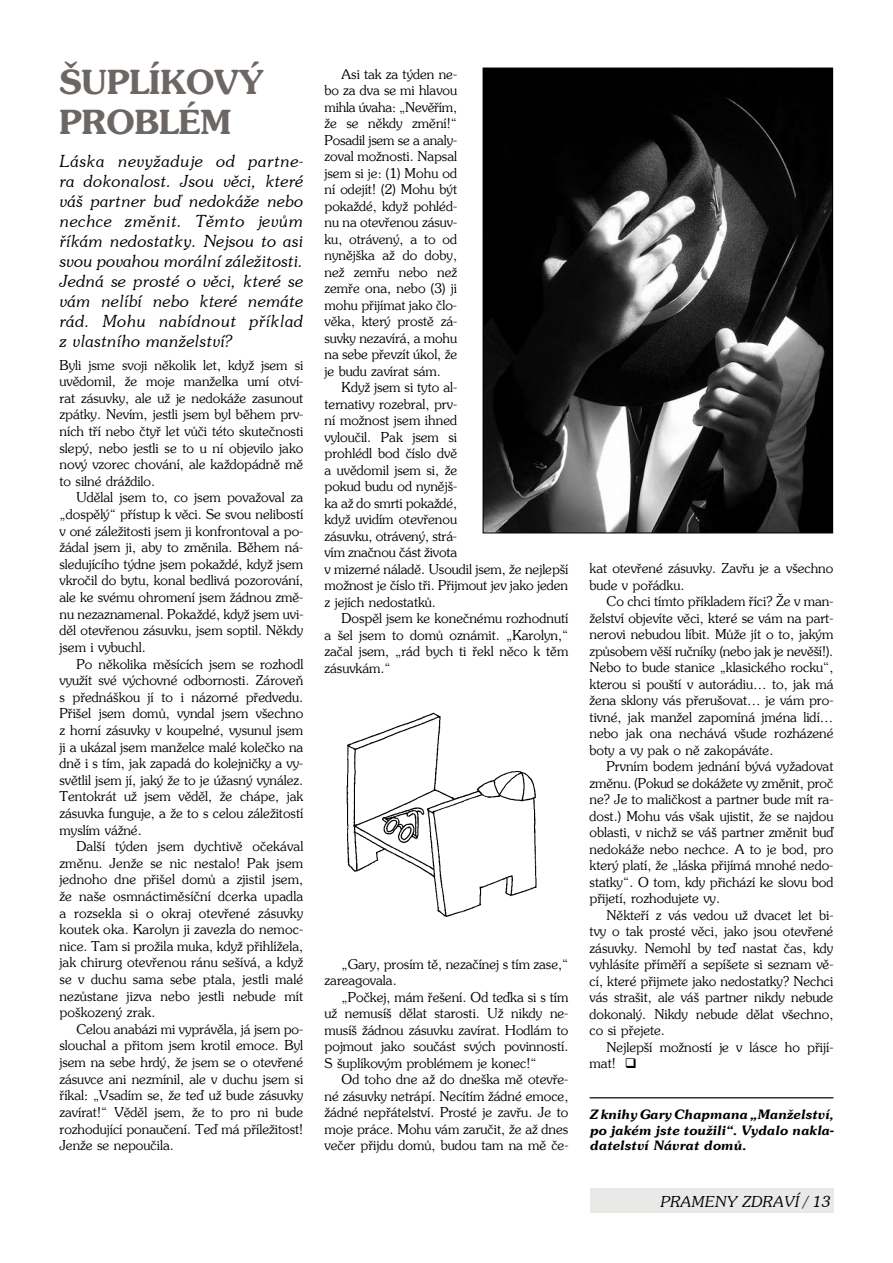
<style>
.page{position:relative;width:893px;height:1263px;background:#fff}
.page>*{position:absolute;margin:0;border:0;box-sizing:border-box;transform-origin:0 0}
.t1{font:700 33px/39.9px "Southern";color:#6c6764}
.t2{font:italic 16.5px/20px "Southern";color:#000;text-align:justify}
.t3{font:italic 15px "Southern";color:#000}
.t4{font:13.5px/16.5px "Southern";color:#000;text-align:justify}
.t5{font:italic 700 12.9px/15.6px "Southern";color:#000;text-align:justify}
</style>
<div class="page">
<div style="left:590px;top:1188px;width:243px;height:25px;background:#e9e9e8"></div>
<hr style="left:590px;top:1097px;width:243px;height:1px;background:#000">
<img style="left:346px;top:712px;width:191px;height:205px">
<img style="left:485px;top:70px;width:346px;height:461px">
<h1 class="t1" style="left:60px;top:61px;width:205px">ŠUPLÍKOVÝ<br>PROBLÉM</h1>
<p class="t2" style="left:60px;top:150px;width:245px">Láska nevyžaduje od partne&shy;ra dokonalost. Jsou věci, které váš partner buď nedokáže nebo nechce změnit. Těmto jevům říkám nedostatky. Nejsou to asi svou povahou morální záležitosti.<br>Jedná se prosté o věci, které se vám nelíbí nebo které nemáte rád. Mohu nabídnout příklad z vlastního manželství?</p>
<p class="t4" style="left:60px;top:356px;width:245px">Byli jsme svoji několik let, když jsem si uvědomil, že moje manželka umí otví&shy;rat zásuvky, ale už je nedokáže zasunout zpátky. Nevím, jestli jsem byl během prv&shy;ních tří nebo čtyř let vůči této skutečnosti slepý, nebo jestli se to u ní objevilo jako nový vzorec chování, ale každopádně mě to silné dráždilo.</p>
<p class="t4" style="left:60px;top:489px;width:245px;text-indent:17px">Udělal jsem to, co jsem považoval za „dospělý“ přístup k věci. Se svou nelibostí v oné záležitosti jsem ji konfrontoval a po&shy;žádal jsem ji, aby to změnila. Během ná&shy;sledujícího týdne jsem pokaždé, když jsem vkročil do bytu, konal bedlivá pozorování, ale ke svému ohromení jsem žádnou změ&shy;nu nezaznamenal. Pokaždé, když jsem uvi&shy;děl otevřenou zásuvku, jsem soptil. Někdy jsem i vybuchl.</p>
<p class="t4" style="left:60px;top:655px;width:245px;text-indent:17px">Po několika měsících jsem se rozhodl využít své výchovné odbornosti. Zároveň s přednáškou jí to i názorné předvedu.<br>Přišel jsem domů, vyndal jsem všechno z horní zásuvky v koupelné, vysunul jsem ji a ukázal jsem manželce malé kolečko na dně i s tím, jak zapadá do kolejničky a vy&shy;světlil jsem jí, jaký že to je úžasný vynález.<br>Tentokrát už jsem věděl, že chápe, jak zásuvka funguje, a že to s celou záležitostí myslím vážné.</p>
<p class="t4" style="left:60px;top:838px;width:245px;text-indent:17px">Další týden jsem dychtivě očekával změnu. Jenže se nic nestalo! Pak jsem jednoho dne přišel domů a zjistil jsem, že naše osmnáctiměsíční dcerka upadla a rozsekla si o okraj otevřené zásuvky koutek oka. Karolyn ji zavezla do nemoc&shy;nice. Tam si prožila muka, když přihlížela, jak chirurg otevřenou ránu sešívá, a když se v duchu sama sebe ptala, jestli malé nezůstane jizva nebo jestli nebude mít poškozený zrak.</p>
<p class="t4" style="left:60px;top:1020px;width:245px;text-indent:17px">Celou anabázi mi vyprávěla, já jsem po&shy;slouchal a přitom jsem krotil emoce. Byl jsem na sebe hrdý, že jsem se o otevřené zásuvce ani nezmínil, ale v duchu jsem si říkal: „Vsadím se, že teď už bude zásuvky zavírat!“ Věděl jsem, že to pro ni bude rozhodující ponaučení. Teď má příležitost!<br>Jenže se nepoučila.</p>
<p class="t4" style="left:325px;top:65px;width:134px;text-indent:17px">Asi tak za týden ne&shy;bo za dva se mi hlavou mihla úvaha: „Nevěřím, že se někdy změní!“ Posadil jsem se a analy&shy;zoval možnosti. Napsal jsem si je: (1) Mohu od ní odejít! (2) Mohu být pokaždé, když pohléd&shy;nu na otevřenou zásuv&shy;ku, otrávený, a to od nynějška až do doby, než zemřu nebo než zemře ona, nebo (3) ji mohu přijímat jako člo&shy;věka, který prostě zá&shy;suvky nezavírá, a mohu na sebe převzít úkol, že je budu zavírat sám.</p>
<p class="t4" style="left:325px;top:379px;width:245px;text-align:left;text-indent:17px">Když jsem si tyto al-<br>ternativy rozebral, prv-<br>ní možnost jsem ihned<br>vyloučil. Pak jsem si<br>prohlédl bod číslo dvě<br>a uvědomil jsem si, že<br>pokud budu od nynějš-<br>ka až do smrti pokaždé,<br>když uvidím otevřenou<br>zásuvku, otrávený, strá-<br>vím značnou část života<br>v mizerné náladě. Usoudil jsem, že nejlepší možnost je číslo tři. Přijmout jev jako jeden z jejích nedostatků.</p>
<p class="t4" style="left:325px;top:610px;width:245px;text-indent:17px">Dospěl jsem ke konečnému rozhodnutí a šel jsem to domů oznámit. „Karolyn,“ začal jsem, „rád bych ti řekl něco k těm zásuvkám.“</p>
<p class="t4" style="left:325px;top:955px;width:245px;text-indent:17px">„Gary, prosím tě, nezačínej s tím zase,“ zareagovala.</p>
<p class="t4" style="left:325px;top:988px;width:245px;text-indent:17px">„Počkej, mám řešení. Od teďka si s tím už nemusíš dělat starosti. Už nikdy ne&shy;musíš žádnou zásuvku zavírat. Hodlám to pojmout jako součást svých povinností.<br>S šuplíkovým problémem je konec!“</p>
<p class="t4" style="left:325px;top:1071px;width:245px;text-indent:17px">Od toho dne až do dneška mě otevře&shy;né zásuvky netrápí. Necítím žádné emoce, žádné nepřátelství. Prosté je zavřu. Je to moje práce. Mohu vám zaručit, že až dnes večer přijdu domů, budou tam na mě če-</p>
<p class="t4" style="left:590px;top:560px;width:245px">kat otevřené zásuvky. Zavřu je a všechno bude v pořádku.</p>
<p class="t4" style="left:590px;top:593px;width:245px;text-indent:17px">Co chci tímto příkladem říci? Že v man&shy;želství objevíte věci, které se vám na part&shy;nerovi nebudou líbit. Může jít o to, jakým způsobem věší ručníky (nebo jak je nevěší!).<br>Nebo to bude stanice „klasického rocku“, kterou si pouští v autorádiu… to, jak má žena sklony vás přerušovat… je vám pro&shy;tivné, jak manžel zapomíná jména lidí… nebo jak ona nechává všude rozházené boty a vy pak o ně zakopáváte.</p>
<p class="t4" style="left:590px;top:758px;width:245px;text-indent:17px">Prvním bodem jednání bývá vyžadovat změnu. (Pokud se dokážete vy změnit, proč ne? Je to maličkost a partner bude mít ra&shy;dost.) Mohu vás však ujistit, že se najdou oblasti, v nichž se váš partner změnit buď nedokáže nebo nechce. A to je bod, pro který platí, že „láska přijímá mnohé nedo&shy;statky“. O tom, kdy přichází ke slovu bod přijetí, rozhodujete vy.</p>
<p class="t4" style="left:590px;top:906px;width:245px;text-indent:17px">Někteří z vás vedou už dvacet let bi&shy;tvy o tak prosté věci, jako jsou otevřené zásuvky. Nemohl by teď nastat čas, kdy vyhlásíte příměří a sepíšete si seznam vě&shy;cí, které přijmete jako nedostatky? Nechci vás strašit, ale váš partner nikdy nebude dokonalý. Nikdy nebude dělat všechno, co si přejete.</p>
<p class="t4" style="left:590px;top:1038px;width:245px;text-indent:17px">Nejlepší možností je v lásce ho přijí&shy;mat! ❑</p>
<p class="t5" style="left:590px;top:1106px;width:246px">Z knihy Gary Chapmana „Manželství, po jakém jste toužili“. Vydalo nakla&shy;datelství Návrat domů.</p>
<p class="t3" style="left:660px;top:1192px;width:171px">pra meny zdraví / 13</p>
</div>
